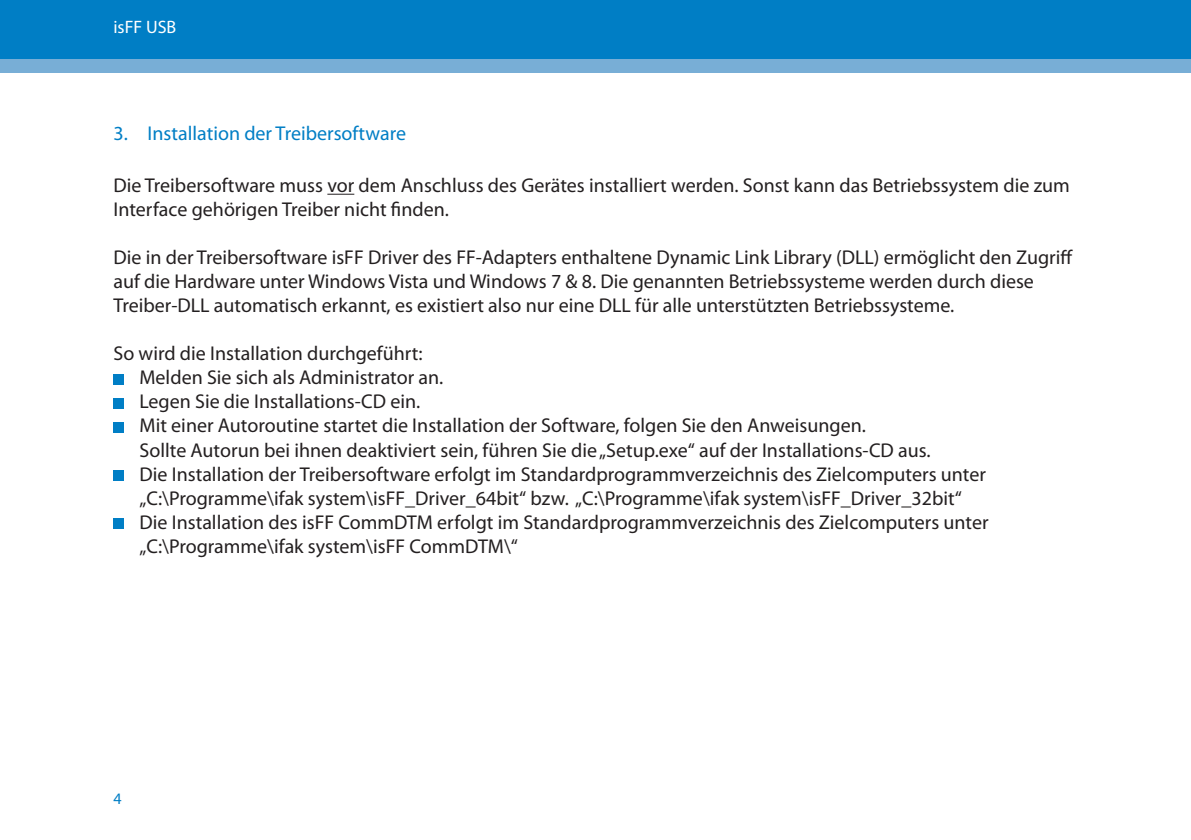
<style>
.page{position:relative;width:1191px;height:840px;background:#fff}
.page>*{position:absolute;margin:0;border:0;box-sizing:border-box;transform-origin:0 0}
.Body{font:20px/24px "Myriad Pro";color:#231f20}
.t1{font:20px "Myriad Pro";color:#007ec5}
.t2{font:18px "Myriad Pro";color:#fff}
.t3{font:16px "Myriad Pro";color:#007ec5}
</style>
<div class="page">
<div style="left:0;top:0;width:1191px;height:72px;background:#78aed6"></div>
<div style="left:0;top:0;width:1191px;height:58px;background:#007ec5"></div>
<svg style="left:327px;top:194px;width:27px;height:1px"></svg>
<div style="left:113px;top:374px;width:10px;height:10px;background:#007ec5"></div>
<div style="left:113px;top:398px;width:10px;height:10px;background:#007ec5"></div>
<div style="left:113px;top:422px;width:10px;height:10px;background:#007ec5"></div>
<div style="left:113px;top:470px;width:10px;height:10px;background:#007ec5"></div>
<div style="left:113px;top:518px;width:10px;height:10px;background:#007ec5"></div>
<p class="t2" style="left:113px;top:16px;width:64px">isFF USB</p>
<p class="t1" style="left:113px;top:121px;width:294px">3. Installation der Treibersoftware</p>
<p class="Body" style="left:113px;top:173px;width:958px">Die Treibersoftware muss vor dem Anschluss des Gerätes installiert werden. Sonst kann das Betriebssystem die zum<br>Interface gehörigen Treiber nicht finden.</p>
<p class="Body" style="left:113px;top:245px;width:961px">Die in der Treibersoftware isFF Driver des FF-Adapters enthaltene Dynamic Link Library (DLL) ermöglicht den Zugriff auf die Hardware unter Windows Vista und Windows 7 &amp; 8. Die genannten Betriebssysteme werden durch diese<br>Treiber-DLL automatisch erkannt, es existiert also nur eine DLL für alle unterstützten Betriebssysteme.</p>
<p class="Body" style="left:113px;top:341px;width:311px">So wird die Installation durchgeführt:</p>
<p class="Body" style="left:139px;top:365px;width:305px">Melden Sie sich als Administrator an.</p>
<p class="Body" style="left:139px;top:389px;width:282px">Legen Sie die Installations-CD ein.</p>
<p class="Body" style="left:139px;top:413px;width:792px">Mit einer Autoroutine startet die Installation der Software, folgen Sie den Anweisungen.<br>Sollte Autorun bei ihnen deaktiviert sein, führen Sie die „Setup.exe“ auf der Installations-CD aus.</p>
<p class="Body" style="left:139px;top:461px;width:848px">Die Installation der Treibersoftware erfolgt im Standardprogrammverzeichnis des Zielcomputers unter „C:\Programme\ifak system\isFF_Driver_64bit“ bzw. „C:\Programme\ifak system\isFF_Driver_32bit“</p>
<p class="Body" style="left:139px;top:509px;width:850px">Die Installation des isFF CommDTM erfolgt im Standardprogrammverzeichnis des Zielcomputers unter „C:\Programme\ifak system\isFF CommDTM\“</p>
<p class="t3" style="left:113px;top:788px;width:10px">4</p>
</div>
